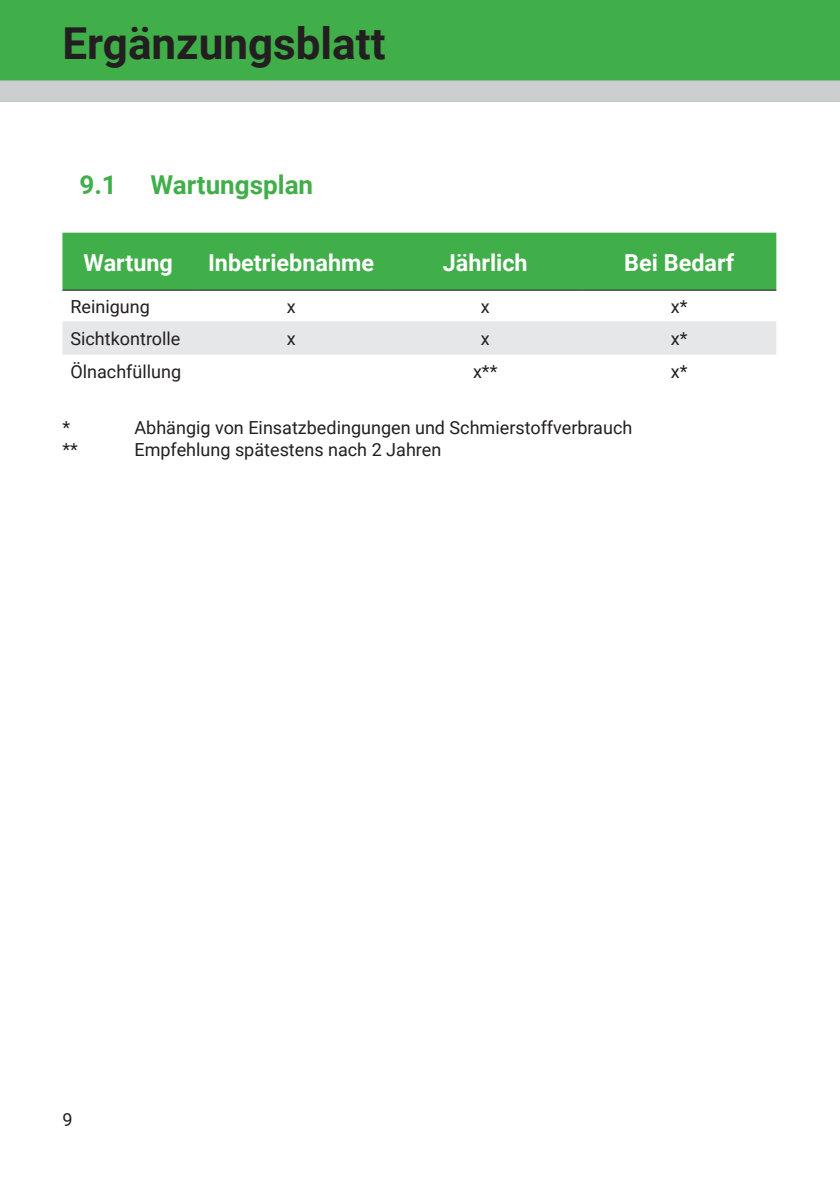
<style>
.page{position:relative;width:840px;height:1191px;background:#fff}
.page>*{position:absolute;margin:0;border:0;box-sizing:border-box;transform-origin:0 0}
.t1{font:700 44px "Roboto";color:#231f20}
.Headline2-0{font:700 26px "Roboto";color:#40ae49}
.Überschrift_Tabelle{font:700 23.4px "Roboto";color:#fff}
.fliesstext_blocksatz{font:18px "Roboto";color:#231f20}
</style>
<div class="page">
<div style="left:0;top:0;width:839px;height:80px;background:#40ae49"></div>
<svg style="left:0;top:80px;width:839px;height:22px;background:#c9cdcc"></svg>
<div style="left:62px;top:233px;width:713px;height:57px;background:#40ae49"></div>
<div style="left:62px;top:321px;width:713px;height:34px;background:#e6e7e9"></div>
<hr style="left:62px;top:290px;width:132px;height:1px;background:#231f20">
<hr style="left:194px;top:290px;width:194px;height:1px;background:#231f20">
<hr style="left:388px;top:290px;width:194px;height:1px;background:#231f20">
<hr style="left:582px;top:290px;width:193px;height:1px;background:#231f20">
<h1 class="t1" style="left:62px;top:12px;width:324px">Ergänzungsblatt</h1>
<p class="Headline2-0" style="left:79px;top:166px;width:39px">9.1</p>
<p class="Headline2-0" style="left:150px;top:166px;width:164px">Wartungsplan</p>
<p class="Überschrift_Tabelle" style="left:84px;top:246px;width:91px">Wartung</p>
<p class="Überschrift_Tabelle" style="left:208px;top:246px;width:167px">Inbetriebnahme</p>
<p class="Überschrift_Tabelle" style="left:442px;top:246px;width:86px">Jährlich</p>
<p class="Überschrift_Tabelle" style="left:624px;top:246px;width:112px">Bei Bedarf</p>
<p class="fliesstext_blocksatz" style="left:70px;top:294px;width:81px">Reinigung</p>
<p class="fliesstext_blocksatz" style="left:286px;top:294px;width:10px">x</p>
<p class="fliesstext_blocksatz" style="left:480px;top:294px;width:10px">x</p>
<p class="fliesstext_blocksatz" style="left:670px;top:294px;width:18px">x*</p>
<p class="fliesstext_blocksatz" style="left:70px;top:326px;width:111px">Sichtkontrolle</p>
<p class="fliesstext_blocksatz" style="left:286px;top:326px;width:10px">x</p>
<p class="fliesstext_blocksatz" style="left:480px;top:326px;width:10px">x</p>
<p class="fliesstext_blocksatz" style="left:670px;top:326px;width:18px">x*</p>
<p class="fliesstext_blocksatz" style="left:70px;top:359px;width:112px">Ölnachfüllung</p>
<p class="fliesstext_blocksatz" style="left:472px;top:359px;width:26px">x**</p>
<p class="fliesstext_blocksatz" style="left:670px;top:359px;width:18px">x*</p>
<p class="fliesstext_blocksatz" style="left:62px;top:415px;width:9px">*</p>
<p class="fliesstext_blocksatz" style="left:134px;top:415px;width:499px">Abhängig von Einsatzbedingungen und Schmierstoffverbrauch</p>
<p class="fliesstext_blocksatz" style="left:62px;top:437px;width:17px">**</p>
<p class="fliesstext_blocksatz" style="left:134px;top:437px;width:308px">Empfehlung spätestens nach 2 Jahren</p>
<p class="fliesstext_blocksatz" style="left:62px;top:1107px;width:12px">9</p>
</div>
